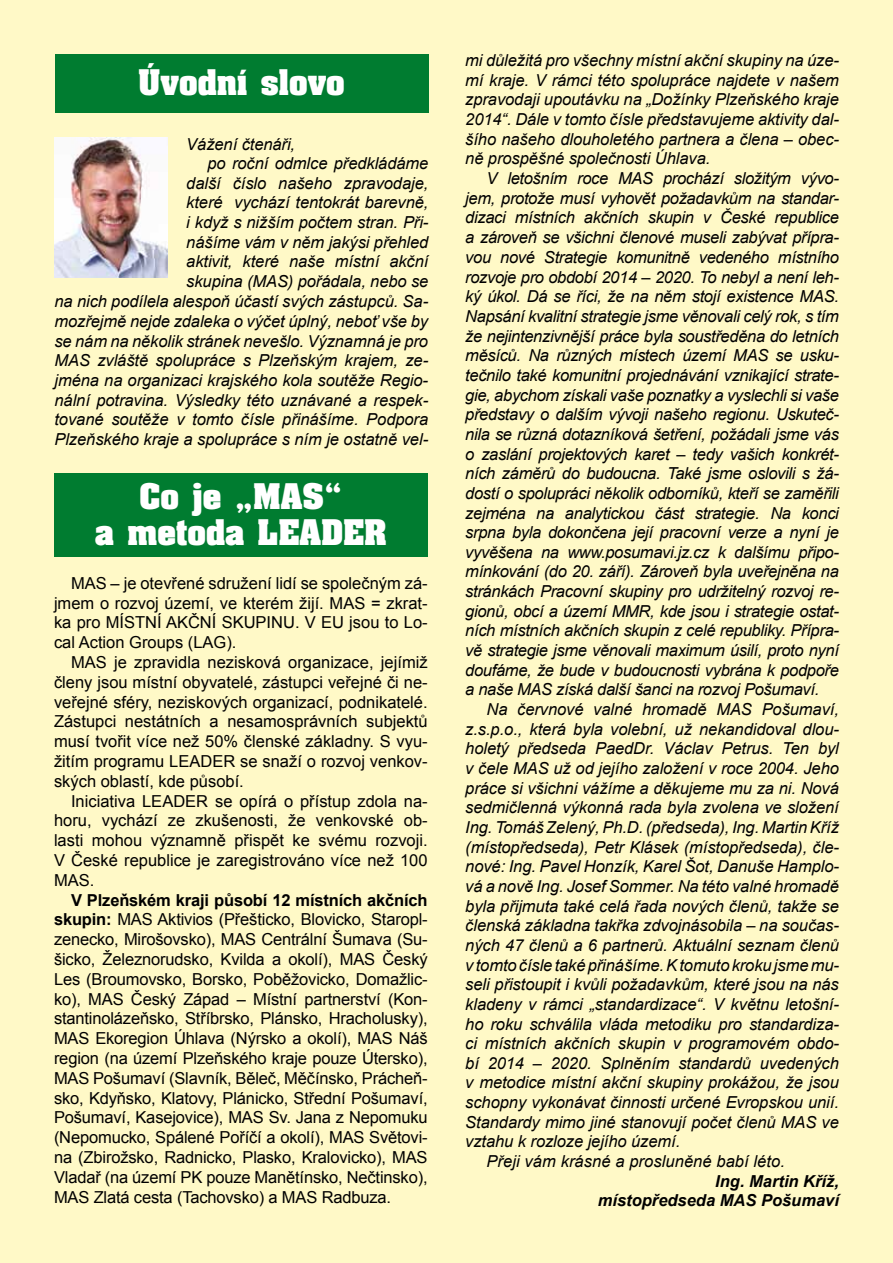
<style>
.page{position:relative;width:893px;height:1263px;background:#fff9c7}
.page>*{position:absolute;margin:0;border:0;box-sizing:border-box;transform-origin:0 0}
.t1{font:30px/36px "Aardvark CE Bold";color:#fff;text-align:center}
.t2{font:italic 16.5px/19.6px "Arial";letter-spacing:-.005em;color:#000;text-align:justify}
.t3{font:16.5px/19.8px "Arial";color:#000;text-align:justify}
.t4{font:italic 700 16.5px/19.6px "Arial";color:#000;text-align:right}
.s1{font-weight:700}
.s2{font-style:normal}
</style>
<div class="page">
<div style="left:55px;top:54px;width:373px;height:58px;background:#007c30"></div>
<img style="left:55px;top:137px;width:112px;height:141px">
<div style="left:54px;top:473px;width:374px;height:84px;background:#007c30"></div>
<h1 class="t1" style="left:138px;top:64px;width:208px">Úvodní slovo</h1>
<p class="t2" style="left:186px;top:134px;width:110px">Vážení čtenáři,</p>
<p class="t2" style="left:208px;top:154px;width:222px">po roční odmlce předkládáme</p>
<p class="t2" style="left:186px;top:173px;width:244px">další číslo našeho zpravodaje,</p>
<p class="t2" style="left:186px;top:193px;width:244px">které vychází tentokrát barevně,</p>
<p class="t2" style="left:186px;top:213px;width:244px">i když s nižším počtem stran. Při-</p>
<p class="t2" style="left:186px;top:232px;width:244px">nášíme vám v něm jakýsi přehled</p>
<p class="t2" style="left:186px;top:252px;width:244px">aktivit, které naše místní akční</p>
<p class="t2" style="left:186px;top:272px;width:244px">skupina (MAS) pořádala, nebo se</p>
<p class="t2" style="left:54px;top:292px;width:375px">na nich podílela alespoň účastí svých zástupců. Sa&shy;mozřejmě nejde zdaleka o výčet úplný, neboť vše by se nám na několik stránek nevešlo. Významná je pro MAS zvláště spolupráce s Plzeňským krajem, ze&shy;jména na organizaci krajského kola soutěže Regio&shy;nální potravina. Výsledky této uznávané a respek&shy;tované soutěže v tomto čísle přinášíme. Podpora Plzeňského kraje a spolupráce s ním je ostatně vel-</p>
<h1 class="t1" style="left:95px;top:478px;width:294px">Co je „MAS“<br>a metoda LEADER</h1>
<p class="t3" style="left:54px;top:573px;width:375px;text-indent:17px">MAS – je otevřené sdružení lidí se společným zá&shy;jmem o rozvoj území, ve kterém žijí. MAS = zkrat&shy;ka pro MÍSTNÍ AKČNÍ SKUPINU. V EU jsou to Lo&shy;cal Action Groups (LAG).</p>
<p class="t3" style="left:54px;top:652px;width:375px;text-indent:17px">MAS je zpravidla nezisková organizace, jejímiž členy jsou místní obyvatelé, zástupci veřejné či ne&shy;veřejné sféry, neziskových organizací, podnikatelé.<br>Zástupci nestátních a nesamosprávních subjektů musí tvořit více než 50% členské základny. S vyu&shy;žitím programu LEADER se snaží o rozvoj venkov&shy;ských oblastí, kde působí.</p>
<p class="t3" style="left:54px;top:791px;width:375px;text-indent:17px">Iniciativa LEADER se opírá o přístup zdola na&shy;horu, vychází ze zkušenosti, že venkovské ob&shy;lasti mohou významně přispět ke svému rozvoji.<br>V České republice je zaregistrováno více než 100<br>MAS.</p>
<p class="t3" style="left:54px;top:890px;width:375px;text-indent:17px"><span class="s1">V Plzeňském kraji působí 12 místních akčních skupin:</span> MAS Aktivios (Přešticko, Blovicko, Staropl&shy;zenecko, Mirošovsko), MAS Centrální Šumava (Su&shy;šicko, Železnorudsko, Kvilda a okolí), MAS Český Les (Broumovsko, Borsko, Poběžovicko, Domažlic&shy;ko), MAS Český Západ – Místní partnerství (Kon&shy;stantinolázeňsko, Stříbrsko, Plánsko, Hracholusky), MAS Ekoregion Úhlava (Nýrsko a okolí), MAS Náš region (na území Plzeňského kraje pouze Útersko), MAS Pošumaví (Slavník, Běleč, Měčínsko, Prácheň&shy;sko, Kdyňsko, Klatovy, Plánicko, Střední Pošumaví, Pošumaví, Kasejovice), MAS Sv. Jana z Nepomuku (Nepomucko, Spálené Poříčí a okolí), MAS Světovi&shy;na (Zbirožsko, Radnicko, Plasko, Kralovicko), MAS Vladař (na území PK pouze Manětínsko, Nečtinsko), MAS Zlatá cesta (Tachovsko) a MAS Radbuza.</p>
<p class="t2" style="left:465px;top:51px;width:375px">mi důležitá pro všechny místní akční skupiny na úze&shy;mí kraje. V rámci této spolupráce najdete v našem zpravodaji upoutávku na „Dožínky Plzeňského kraje 2014“. Dále v tomto čísle představujeme aktivity dal&shy;šího našeho dlouholetého partnera a člena <span class="s2">–</span> obec&shy;ně prospěšné společnosti Úhlava.</p>
<p class="t2" style="left:465px;top:169px;width:375px;text-indent:21px">V letošním roce MAS prochází složitým vývo&shy;jem, protože musí vyhovět požadavkům na standar&shy;dizaci místních akčních skupin v České republice a zároveň se všichni členové museli zabývat přípra&shy;vou nové Strategie komunitně vedeného místního rozvoje pro období 2014 <span class="s2">–</span> 2020. To nebyl a není leh&shy;ký úkol. Dá se říci, že na něm stojí existence MAS.<br>Napsání kvalitní strategie jsme věnovali celý rok, s tím že nejintenzivnější práce byla soustředěna do letních měsíců. Na různých místech území MAS se usku&shy;tečnilo také komunitní projednávání vznikající strate&shy;gie, abychom získali vaše poznatky a vyslechli si vaše představy o dalším vývoji našeho regionu. Uskuteč&shy;nila se různá dotazníková šetření, požádali jsme vás o zaslání projektových karet – tedy vašich konkrét&shy;ních záměrů do budoucna. Také jsme oslovili s žá&shy;dostí o spolupráci několik odborníků, kteří se zaměřili zejména na analytickou část strategie. Na konci srpna byla dokončena její pracovní verze a nyní je vyvěšena na www.posumavi.jz.cz k dalšímu připo&shy;mínkování (do 20. září). Zároveň byla uveřejněna na stránkách Pracovní skupiny pro udržitelný rozvoj re&shy;gionů, obcí a území MMR, kde jsou i strategie ostat&shy;ních místních akčních skupin z celé republiky. Přípra&shy;vě strategie jsme věnovali maximum úsilí, proto nyní doufáme, že bude v budoucnosti vybrána k podpoře a naše MAS získá další šanci na rozvoj Pošumaví.</p>
<p class="t2" style="left:487px;top:700px;width:354px">Na červnové valné hromadě MAS Pošumaví,</p>
<p class="t2" style="left:465px;top:719px;width:375px">z.s.p.o., která byla volební, už nekandidoval dlou-</p>
<p class="t2" style="left:465px;top:739px;width:375px">holetý předseda PaedDr. Václav Petrus. Ten byl</p>
<p class="t2" style="left:465px;top:759px;width:375px">v čele MAS už od jejího založení v roce 2004. Jeho</p>
<p class="t2" style="left:465px;top:778px;width:375px">práce si všichni vážíme a děkujeme mu za ni. Nová</p>
<p class="t2" style="left:465px;top:798px;width:375px">sedmičlenná výkonná rada byla zvolena ve složení</p>
<p class="t2" style="left:465px;top:817px;width:375px">Ing. Tomáš Zelený, Ph.D. (předseda), Ing. Martin Kříž</p>
<p class="t2" style="left:465px;top:837px;width:375px">(místopředseda), Petr Klásek (místopředseda), čle-</p>
<p class="t2" style="left:465px;top:857px;width:375px">nové: Ing. Pavel Honzík, Karel Šot, Danuše Hamplo-</p>
<p class="t2" style="left:465px;top:876px;width:375px">vá a nově Ing. Josef Sommer. Na této valné hromadě</p>
<p class="t2" style="left:465px;top:896px;width:375px">byla přijmuta také celá řada nových členů, takže se</p>
<p class="t2" style="left:465px;top:916px;width:375px">členská základna takřka zdvojnásobila – na součas-</p>
<p class="t2" style="left:465px;top:935px;width:375px">ných 47 členů a 6 partnerů. Aktuální seznam členů</p>
<p class="t2" style="left:465px;top:955px;width:375px">v tomto čísle také přinášíme. K tomuto kroku jsme mu-</p>
<p class="t2" style="left:465px;top:975px;width:375px">seli přistoupit i kvůli požadavkům, které jsou na nás</p>
<p class="t2" style="left:465px;top:994px;width:375px">kladeny v rámci „standardizace“. V květnu letošní-</p>
<p class="t2" style="left:465px;top:1014px;width:375px">ho roku schválila vláda metodiku pro standardiza-</p>
<p class="t2" style="left:465px;top:1034px;width:375px">ci místních akčních skupin v programovém obdo-</p>
<p class="t2" style="left:465px;top:1053px;width:375px">bí 2014 – 2020. Splněním standardů uvedených</p>
<p class="t2" style="left:465px;top:1073px;width:375px">v metodice místní akční skupiny prokážou, že jsou</p>
<p class="t2" style="left:465px;top:1093px;width:375px">schopny vykonávat činnosti určené Evropskou unií.</p>
<p class="t2" style="left:465px;top:1112px;width:375px">Standardy mimo jiné stanovují počet členů MAS ve</p>
<p class="t2" style="left:465px;top:1132px;width:216px">vztahu k rozloze jejího území.</p>
<p class="t2" style="left:487px;top:1152px;width:300px">Přeji vám krásné a prosluněné babí léto.</p>
<p class="t4" style="left:598px;top:1171px;width:243px">Ing. Martin Kříž, místopředseda MAS Pošumaví</p>
</div>
